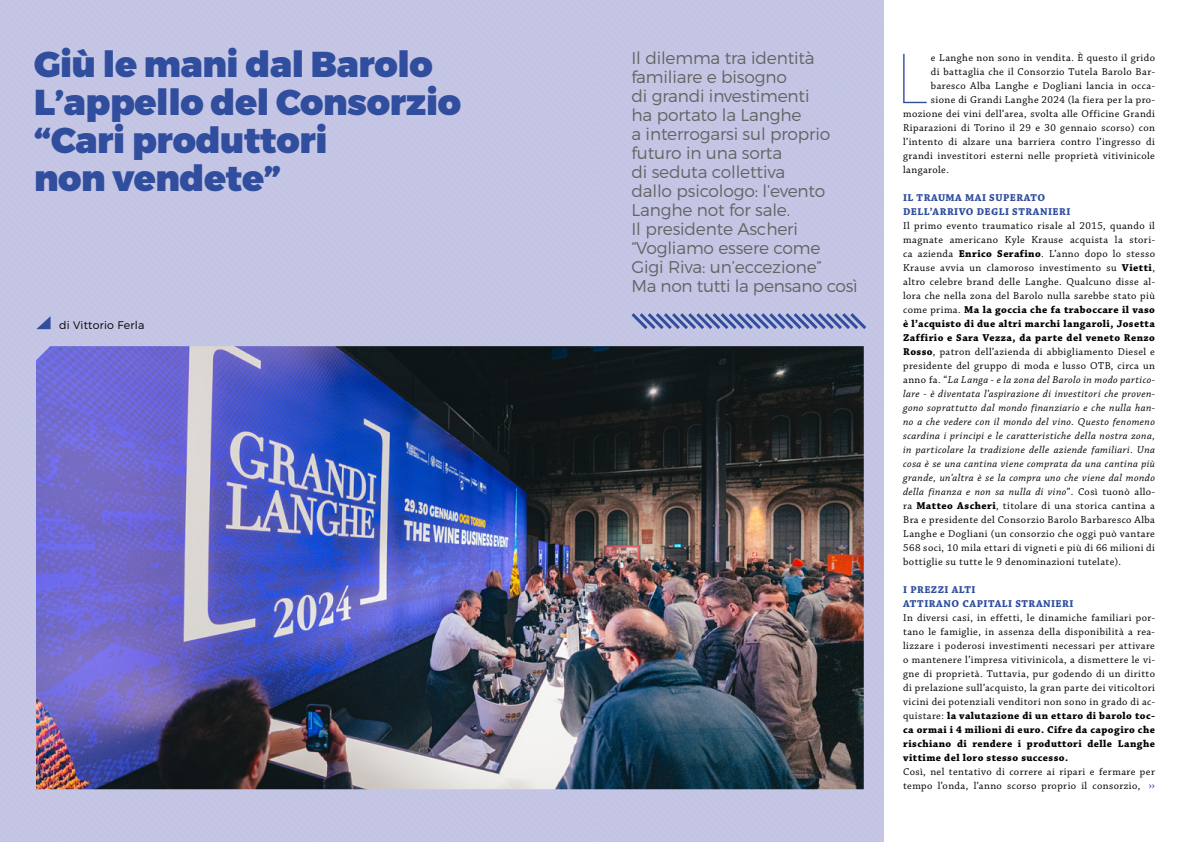
<style>
.page{position:relative;width:1191px;height:842px;background:#fff}
.page>*{position:absolute;margin:0;border:0;box-sizing:border-box;transform-origin:0 0}
.t1{font:100 70.6px "Montserrat";color:#304e9d}
.t2{font:900 36px/38px "Montserrat";letter-spacing:-.01em;color:#304e9d}
.t3{font:300 17px/19px "Montserrat";letter-spacing:-.01em;color:#646363}
.t4{font:12.5px "Chaparral Pro";color:#304e9d}
.t5{font:300 11px "Montserrat";letter-spacing:.02em;color:#000}
.t6{font:10.5px/14px "Chaparral Pro";letter-spacing:.04em;color:#000;text-align:justify}
.t7{font:700 10.5px/14px "Chaparral Pro";letter-spacing:.045em;color:#304e9d}
.s1{font-weight:700}
.s2{font-style:italic}
</style>
<div class="page">
<div style="left:595px;top:0;width:288px;height:842px;background:#c4c5e4"></div>
<div style="left:0;top:0;width:595px;height:842px;background:#c3c4e4"></div>
<svg style="left:628px;top:310px;width:241px;height:22px;background:#96a0ce"></svg>
<img style="left:36px;top:346px;width:827px;height:443px">
<svg style="left:36px;top:316px;width:15px;height:13px"></svg>
<h2 class="t2" style="left:34px;top:47px;width:428px">Giù le mani dal Barolo<br>L’appello del Consorzio “Cari produttori<br>non vendete”</h2>
<p class="t5" style="left:59px;top:319px;width:87px">di Vittorio Ferla</p>
<p class="t3" style="left:631px;top:48px;width:228px">Il dilemma tra identità familiare e bisogno<br>di grandi investimenti<br>ha portato la Langhe<br>a interrogarsi sul proprio futuro in una sorta<br>di seduta collettiva<br>dallo psicologo: l’evento<br>Langhe not for sale.<br>Il presidente Ascheri “Vogliamo essere come<br>Gigi Riva: un’eccezione”<br>Ma non tutti la pensano così</p>
<h1 class="t1" style="left:894px;top:35px;width:36px">L</h1>
<p class="t6" style="left:931px;top:51px;width:225px">e Langhe non sono in vendita. È questo il grido</p>
<p class="t6" style="left:931px;top:65px;width:225px">di battaglia che il Consorzio Tutela Barolo Bar-</p>
<p class="t6" style="left:931px;top:79px;width:226px">baresco Alba Langhe e Dogliani lancia in occa-</p>
<p class="t6" style="left:931px;top:93px;width:226px">sione di Grandi Langhe 2024 (la fiera per la pro-</p>
<p class="t6" style="left:903px;top:107px;width:253px">mozione dei vini dell’area, svolta alle Officine Grandi</p>
<p class="t6" style="left:903px;top:121px;width:253px">Riparazioni di Torino il 29 e 30 gennaio scorso) con</p>
<p class="t6" style="left:903px;top:135px;width:253px">l’intento di alzare una barriera contro l’ingresso di</p>
<p class="t6" style="left:903px;top:149px;width:253px">grandi investitori esterni nelle proprietà vitivinicole</p>
<p class="t6" style="left:903px;top:163px;width:47px">langarole.</p>
<p class="t7" style="left:903px;top:191px;width:169px">IL TRAUMA MAI SUPERATO<br>DELL’ARRIVO DEGLI STRANIERI</p>
<p class="t6" style="left:903px;top:219px;width:253px">Il primo evento traumatico risale al 2015, quando il magnate americano Kyle Krause acquista la stori&shy;ca azienda <span class="s1">Enrico Serafino</span>. L’anno dopo lo stesso Krause avvia un clamoroso investimento su <span class="s1">Vietti</span>, altro celebre brand delle Langhe. Qualcuno disse al&shy;lora che nella zona del Barolo nulla sarebbe stato più come prima. <span class="s1">Ma la goccia che fa traboccare il vaso è l’acquisto di due altri marchi langaroli, Josetta Zaffirio e Sara Vezza, da parte del veneto Renzo Rosso</span>, patron dell’azienda di abbigliamento Diesel e presidente del gruppo di moda e lusso OTB, circa un anno fa. “<span class="s2">La Langa - e la zona del Barolo in modo partico&shy;lare - è diventata l’aspirazione di investitori che proven&shy;gono soprattutto dal mondo finanziario e che nulla han&shy;no a che vedere con il mondo del vino. Questo fenomeno scardina i principi e le caratteristiche della nostra zona, in particolare la tradizione delle aziende familiari. Una cosa è se una cantina viene comprata da una cantina più grande, un’altra è se la compra uno che viene dal mondo della finanza e non sa nulla di vino</span>”. Così tuonò allo&shy;ra <span class="s1">Matteo Ascheri</span>, titolare di una storica cantina a Bra e presidente del Consorzio Barolo Barbaresco Alba Langhe e Dogliani (un consorzio che oggi può vantare 568 soci, 10 mila ettari di vigneti e più di 66 milioni di bottiglie su tutte le 9 denominazioni tutelate).</p>
<p class="t7" style="left:903px;top:583px;width:172px">I PREZZI ALTI<br>ATTIRANO CAPITALI STRANIERI</p>
<p class="t6" style="left:903px;top:611px;width:253px">In diversi casi, in effetti, le dinamiche familiari por&shy;tano le famiglie, in assenza della disponibilità a rea&shy;lizzare i poderosi investimenti necessari per attivare o mantenere l’impresa vitivinicola, a dismettere le vi&shy;gne di proprietà. Tuttavia, pur godendo di un diritto di prelazione sull’acquisto, la gran parte dei viticoltori vicini dei potenziali venditori non sono in grado di ac&shy;quistare: <span class="s1">la valutazione di un ettaro di barolo toc&shy;ca ormai i 4 milioni di euro. Cifre da capogiro che rischiano di rendere i produttori delle Langhe vittime del loro stesso successo.</span></p>
<p class="t6" style="left:903px;top:765px;width:253px">Così, nel tentativo di correre ai ripari e fermare per tempo l’onda, l’anno scorso proprio il consorzio,</p>
<p class="t4" style="left:1148px;top:778px;width:8px">››</p>
</div>
